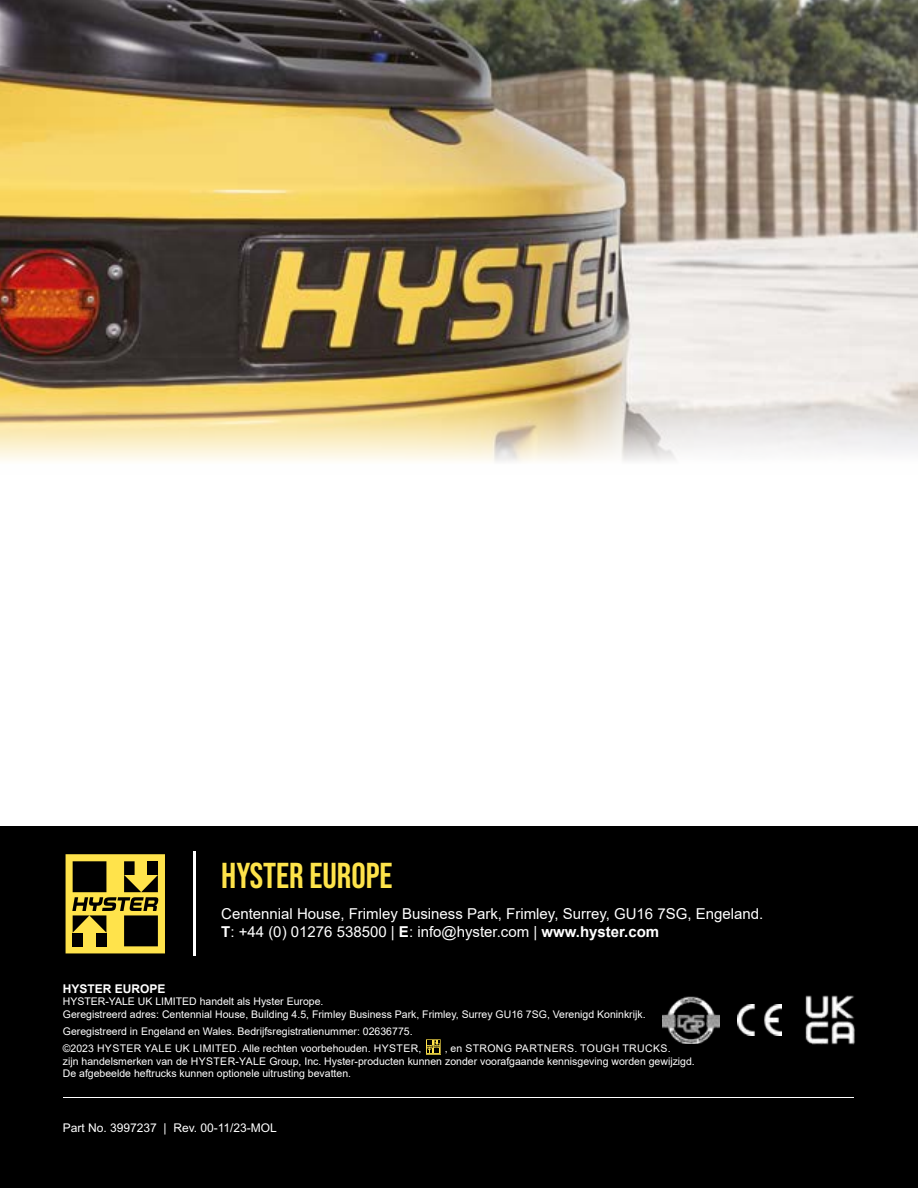
<style>
.page{position:relative;width:918px;height:1188px;background:#fff}
.page>*{position:absolute;margin:0;border:0;box-sizing:border-box;transform-origin:0 0}
.t1{font:700 36px "Bebas Neue Pro";color:#fee34a}
.t2{font:15px/18px "Arial";color:#fff}
.t3{font:12px "Arial MT Std";color:#fff}
.t4{font:700 12px "Arial";color:#fff}
.t5{font:10.5px/12.6px "Arial";color:#fff}
.s1{font-weight:700}
</style>
<div class="page">
<div style="left:0;top:827px;width:918px;height:361px;background:#000"></div>
<img style="left:0;top:0;width:918px;height:462px">
<img style="left:663px;top:996px;width:56px;height:47px">
<img style="left:738px;top:1004px;width:44px;height:32px">
<img style="left:805px;top:995px;width:50px;height:50px">
<svg style="left:426px;top:1039px;width:15px;height:15px"></svg>
<svg style="left:65px;top:854px;width:100px;height:100px"></svg>
<div style="left:73px;top:861px;width:33px;height:31px;background:#000"></div>
<hr style="left:193px;top:852px;width:2px;height:104px;background:#fff">
<hr style="left:63px;top:1097px;width:791px;height:1px;background:#fff">
<h1 class="t1" style="left:221px;top:855px;width:173px">HYSTER EUROPE</h1>
<h2 class="t2" style="left:221px;top:905px;width:544px">Centennial House, Frimley Business Park, Frimley, Surrey, GU16 7SG, Engeland.<br><span class="s1">T</span>: +44 (0) 01276 538500 | <span class="s1">E</span>: info@hyster.com | <span class="s1">www.hyster.com</span></h2>
<p class="t4" style="left:63px;top:980px;width:104px">HYSTER EUROPE</p>
<p class="t5" style="left:63px;top:995px;width:584px">HYSTER-YALE UK LIMITED handelt als Hyster Europe.<br>Geregistreerd adres: Centennial House, Building 4.5, Frimley Business Park, Frimley, Surrey GU16 7SG, Verenigd Koninkrijk.</p>
<p class="t5" style="left:63px;top:1023px;width:360px;line-height:17.1px">Geregistreerd in Engeland en Wales. Bedrijfsregistratienummer: 02636775. ©2023 HYSTER YALE UK LIMITED. Alle rechten voorbehouden. HYSTER,</p>
<p class="t5" style="left:63px;top:1042px;width:634px;text-indent:382px">, en STRONG PARTNERS. TOUGH TRUCKS.<br>zijn handelsmerken van de HYSTER-YALE Group, Inc. Hyster-producten kunnen zonder voorafgaande kennisgeving worden gewijzigd.<br>De afgebeelde heftrucks kunnen optionele uitrusting bevatten.</p>
<p class="t3" style="left:63px;top:1121px;width:216px">Part No. 3997237 | Rev. 00-11/23-MOL</p>
</div>
